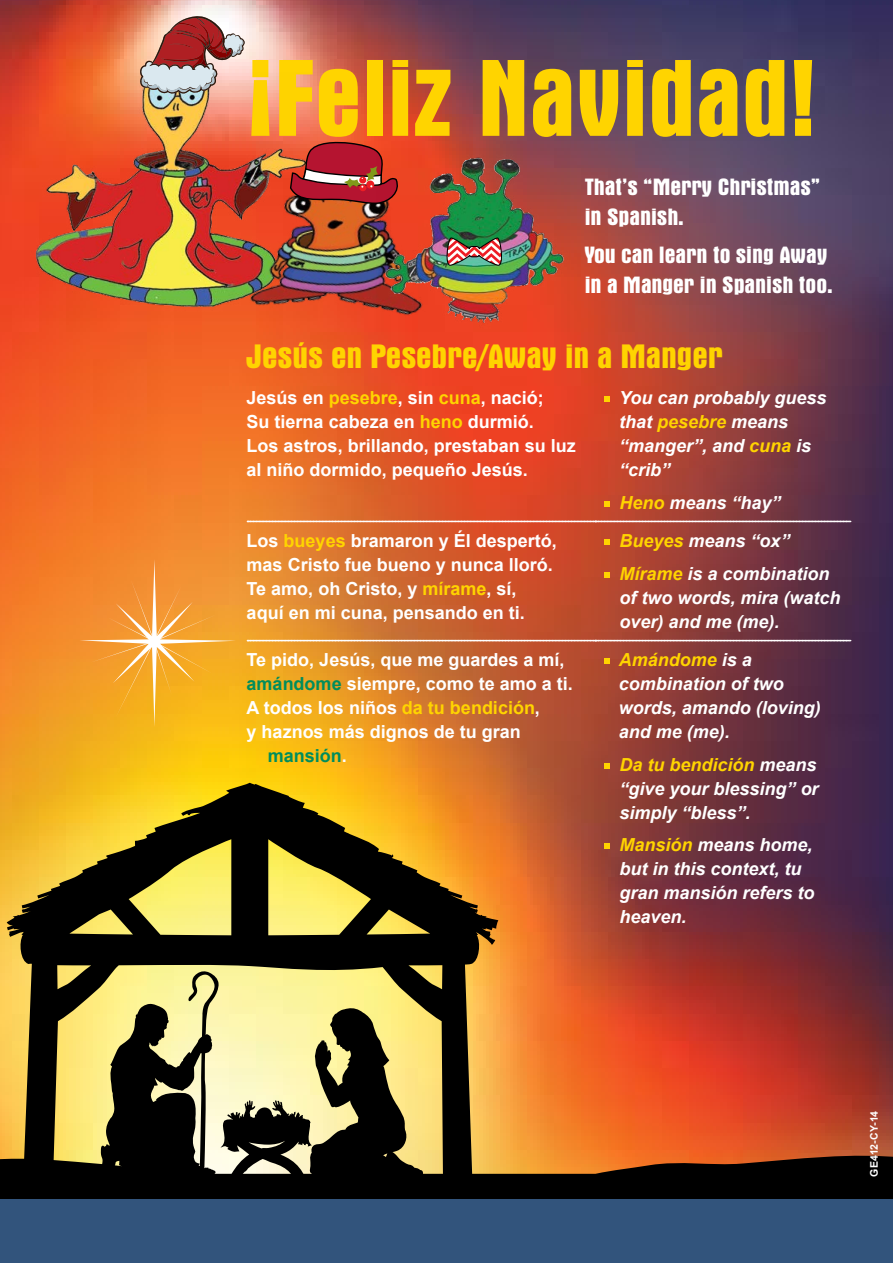
<style>
.page{position:relative;width:893px;height:1263px;background:#fff}
.page>*{position:absolute;margin:0;border:0;box-sizing:border-box;transform-origin:0 0}
.t1{font:700 condensed 111px "Aurora BT";color:#ffd400}
.t2{font:700 condensed 34.5px "Aurora BT";letter-spacing:-.005em;color:#ffd400;scale:1.07 1}
.t3{font:700 condensed 24px/30px "Aurora BT";letter-spacing:-.005em;color:#fff;scale:1.07 1}
.t4{font:700 18px/24px "Arial";color:#fff}
.t5{font:italic 700 18px/24px "Arial";color:#fff}
.t6{font:700 18px "Arial";color:#008d5c}
.t7{font:700 10.5px "Arial";letter-spacing:-.01em;color:#fff}
.s1{color:#ffd400}
.s2{color:#008d5c}
.s3{color:#fff}
</style>
<div class="page">
<img style="left:0;top:0;width:893px;height:1152px">
<svg style="left:7px;top:783px;width:491px;height:369px;background:#8a7129"></svg>
<svg style="left:101px;top:971px;width:322px;height:181px;background:#a19b69"></svg>
<svg style="left:0;top:1152px;width:893px;height:29px;background:#51381e"></svg>
<div style="left:0;top:1181px;width:893px;height:82px;background:#000"></div>
<div style="left:0;top:1199px;width:893px;height:64px;background:#32547c"></div>
<svg style="left:247px;top:521px;width:604px;height:1px"></svg>
<svg style="left:247px;top:640px;width:604px;height:1px"></svg>
<svg style="left:604px;top:396px;width:6px;height:6px"></svg>
<svg style="left:604px;top:501px;width:6px;height:5px"></svg>
<svg style="left:604px;top:539px;width:6px;height:6px"></svg>
<svg style="left:604px;top:572px;width:6px;height:6px"></svg>
<svg style="left:604px;top:658px;width:6px;height:6px"></svg>
<svg style="left:604px;top:763px;width:6px;height:6px"></svg>
<svg style="left:604px;top:843px;width:6px;height:6px"></svg>
<svg style="left:79px;top:559px;width:157px;height:168px;background:#f4a434"></svg>
<img style="left:25px;top:72px;width:293px;height:248px">
<svg style="left:139px;top:15px;width:106px;height:80px;background:#c6948e"></svg>
<img style="left:216px;top:145px;width:231px;height:218px">
<svg style="left:289px;top:140px;width:112px;height:66px;background:#b43b3b"></svg>
<img style="left:376px;top:148px;width:194px;height:183px">
<img style="left:444px;top:237px;width:62px;height:31px">
<h1 class="t1" style="left:247px;top:35px;width:572px">¡Feliz Navidad!</h1>
<h3 class="t3" style="left:585px;top:172px;width:222px">That’s “Merry Christmas” in Spanish.</h3>
<h3 class="t3" style="left:585px;top:240px;width:233px">You can learn to sing Away in a Manger in Spanish too.</h3>
<h2 class="t2" style="left:247px;top:336px;width:446px">Jesús en Pesebre/Away in a Manger</h2>
<p class="t4" style="left:247px;top:386px;width:331px">Jesús en <span class="s1">pesebre</span>, sin <span class="s1">cuna</span>, nació;<br>Su tierna cabeza en <span class="s1">heno</span> durmió.<br>Los astros, brillando, prestaban su luz al niño dormido, pequeño Jesús.</p>
<p class="t5" style="left:619px;top:386px;width:209px">You can probably guess that <span class="s1">pesebre</span> means “manger”, and <span class="s1">cuna</span> is “crib”</p>
<p class="t5" style="left:620px;top:491px;width:163px"><span class="s1">Heno</span> means “hay”</p>
<p class="t4" style="left:247px;top:529px;width:312px">Los <span class="s1">bueyes</span> bramaron y Él despertó, mas Cristo fue bueno y nunca lloró.<br>Te amo, oh Cristo, y <span class="s1">mírame</span>, sí, aquí en mi cuna, pensando en ti.</p>
<p class="t5" style="left:620px;top:525px;width:212px;line-height:32.5px"><span class="s1">Bueyes</span> means “ox”<br><span class="s1">Mírame</span> is a combination</p>
<p class="t5" style="left:620px;top:586px;width:223px">of two words, mira (watch over) and me (me).</p>
<p class="t4" style="left:247px;top:649px;width:319px">Te pido, Jesús, que me guardes a mí,</p>
<p class="t4" style="left:247px;top:673px;width:328px"><span class="s2">amándome</span> siempre, como te amo a ti.</p>
<p class="t4" style="left:247px;top:697px;width:295px">A todos los niños <span class="s1">da tu bendición</span>,</p>
<p class="t4" style="left:247px;top:721px;width:276px">y haznos más dignos de tu gran</p>
<p class="t6" style="left:268px;top:744px;width:81px">mansión<span class="s3">.</span></p>
<p class="t5" style="left:619px;top:649px;width:204px"><span class="s1">Amándome</span> is a combination of two words, amando (loving) and me (me).</p>
<p class="t5" style="left:620px;top:753px;width:201px;text-align:justify"><span class="s1">Da tu bendición</span> means “give your blessing” or simply “bless”.</p>
<p class="t5" style="left:620px;top:834px;width:197px"><span class="s1">Mansión</span> means home, but in this context, tu gran mansión refers to heaven.</p>
<p class="t7" style="left:867px;top:1177px;width:68px;rotate:-90deg">GE412-CY-14</p>
</div>
